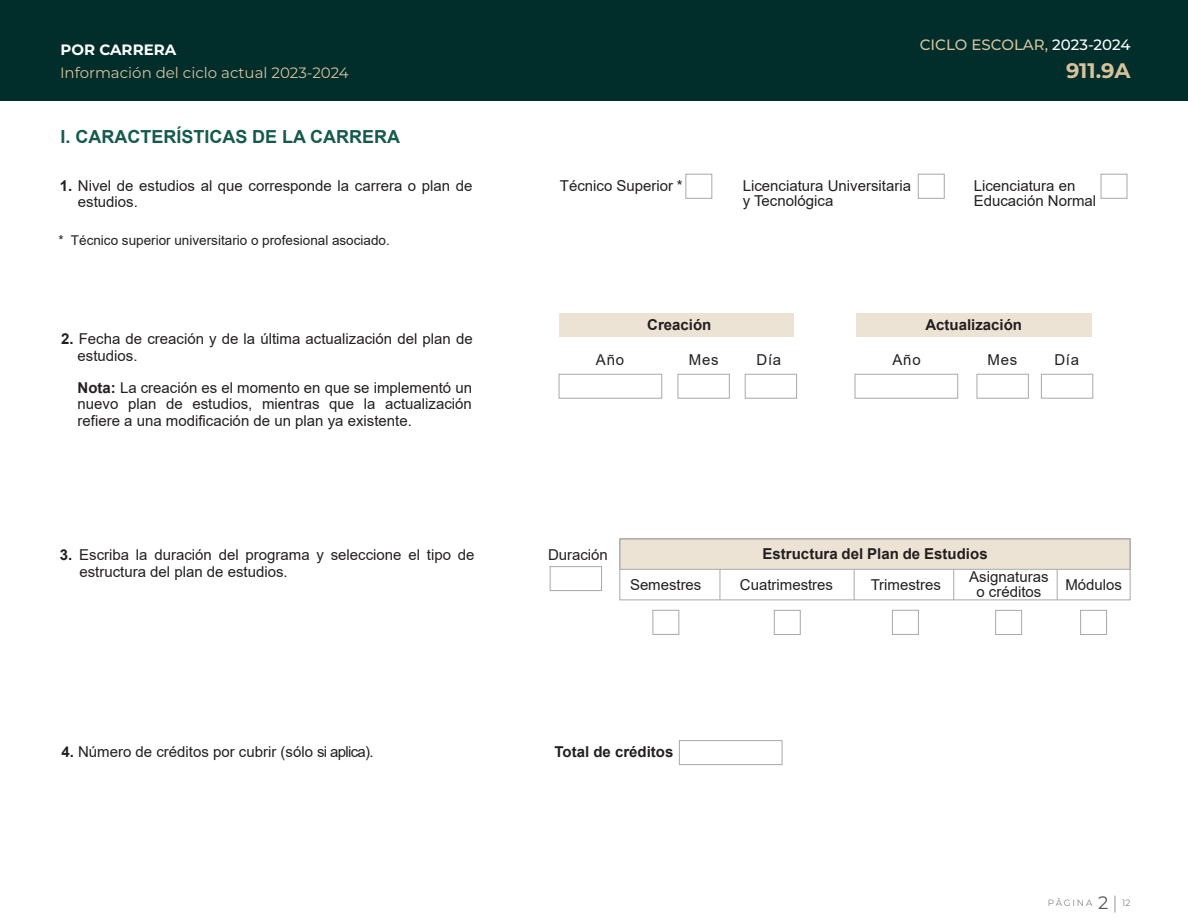
<style>
.page{position:relative;width:1188px;height:918px;background:#fff}
.page>*{position:absolute;margin:0;border:0;box-sizing:border-box;transform-origin:0 0}
.t1{font:700 21px "Montserrat";color:#d7c29d}
.t2{font:700 18px "Arial";color:#165a4e}
.t3{font:15px/16.5px "Arial";color:#231f20}
.t4{font:700 15px "Arial";color:#231f20}
.t5{font:15px "Montserrat";color:#d7c29d}
.t6{font:500 15px "Montserrat";color:#d7c29d}
.t7{font:700 15px "Montserrat";color:#fff}
.t8{font:13.5px "Arial";color:#231f20}
.t9{font:300 9px "Montserrat";letter-spacing:.195em;color:#57585a}
.s1{font-weight:700}
.s2{color:#fff}
.s3{font-weight:400;font-size:18px}
.s4{font-weight:200;font-size:18px}
</style>
<div class="page">
<div style="left:620px;top:539px;width:510px;height:31px;background:#ece3d5;border:1px solid #a8a9ad"></div>
<div style="left:559px;top:313px;width:235px;height:24px;background:#ece3d5"></div>
<div style="left:856px;top:313px;width:236px;height:24px;background:#ece3d5"></div>
<hr style="left:954px;top:570px;width:1px;height:30px;background:#a8a9ad">
<hr style="left:1057px;top:570px;width:1px;height:30px;background:#a8a9ad">
<hr style="left:854px;top:569px;width:1px;height:31px;background:#a8a9ad">
<hr style="left:720px;top:569px;width:1px;height:31px;background:#a8a9ad">
<div style="left:0;top:0;width:1188px;height:100px;background:#012d2a"></div>
<div style="left:686px;top:174px;width:26px;height:25px;border:1px solid #a8a9ad"></div>
<div style="left:653px;top:610px;width:26px;height:25px;border:1px solid #a8a9ad"></div>
<div style="left:774px;top:610px;width:27px;height:25px;border:1px solid #a8a9ad"></div>
<div style="left:892px;top:610px;width:27px;height:25px;border:1px solid #a8a9ad"></div>
<div style="left:995px;top:610px;width:27px;height:25px;border:1px solid #a8a9ad"></div>
<div style="left:1080px;top:610px;width:27px;height:25px;border:1px solid #a8a9ad"></div>
<div style="left:918px;top:174px;width:26px;height:25px;border:1px solid #a8a9ad"></div>
<div style="left:1101px;top:174px;width:26px;height:25px;border:1px solid #a8a9ad"></div>
<div style="left:678px;top:374px;width:52px;height:24px;border:1px solid #a8a9ad"></div>
<div style="left:559px;top:374px;width:103px;height:24px;border:1px solid #a8a9ad"></div>
<div style="left:679px;top:740px;width:103px;height:25px;border:1px solid #a8a9ad"></div>
<div style="left:745px;top:374px;width:52px;height:24px;border:1px solid #a8a9ad"></div>
<div style="left:550px;top:566px;width:52px;height:25px;border:1px solid #a8a9ad"></div>
<div style="left:977px;top:374px;width:52px;height:24px;border:1px solid #a8a9ad"></div>
<div style="left:855px;top:374px;width:103px;height:24px;border:1px solid #a8a9ad"></div>
<div style="left:1041px;top:374px;width:52px;height:24px;border:1px solid #a8a9ad"></div>
<div style="left:620px;top:539px;width:510px;height:61px;border:1px solid #a8a9ad"></div>
<p class="t7" style="left:60px;top:39px;width:117px">POR CARRERA</p>
<p class="t5" style="left:60px;top:63px;width:290px">Información del ciclo actual 2023-2024</p>
<p class="t2" style="left:61px;top:124px;width:341px">I. CARACTERÍSTICAS DE LA CARRERA</p>
<p class="t3" style="left:60px;top:177px;width:414px"><span class="s1">1.</span> Nivel de estudios al que corresponde la carrera o plan de</p>
<p class="t3" style="left:560px;top:177px;width:124px">Técnico Superior *</p>
<p class="t3" style="left:78px;top:194px;width:62px">estudios.</p>
<p class="t8" style="left:59px;top:231px;width:333px">* Técnico superior universitario o profesional asociado.</p>
<p class="t6" style="left:920px;top:34px;width:212px">CICLO ESCOLAR, <span class="s2">2023-2024</span></p>
<h1 class="t1" style="left:1066px;top:56px;width:66px">911.9A</h1>
<p class="t3" style="left:743px;top:178px;width:170px;line-height:15px">Licenciatura Universitaria y Tecnológica</p>
<p class="t3" style="left:974px;top:178px;width:124px;line-height:15px">Licenciatura en<br>Educación Normal</p>
<p class="t3" style="left:78px;top:331px;width:397px;text-indent:-17px"><span class="s1">2.</span> Fecha de creación y de la última actualización del plan de estudios.</p>
<p class="t3" style="left:78px;top:379px;width:396px;text-align:justify"><span class="s1">Nota:</span> La creación es el momento en que se implementó un nuevo plan de estudios, mientras que la actualización refiere a una modificación de un plan ya existente.</p>
<p class="t4" style="left:647px;top:314px;width:66px">Creación</p>
<p class="t4" style="left:925px;top:314px;width:98px">Actualización</p>
<p class="t3" style="left:596px;top:352px;width:30px">Año</p>
<p class="t3" style="left:689px;top:352px;width:31px">Mes</p>
<p class="t3" style="left:756px;top:352px;width:26px">Día</p>
<p class="t3" style="left:893px;top:352px;width:30px">Año</p>
<p class="t3" style="left:987px;top:352px;width:31px">Mes</p>
<p class="t3" style="left:1054px;top:352px;width:26px">Día</p>
<p class="t3" style="left:60px;top:547px;width:416px"><span class="s1">3.</span> Escriba la duración del programa y seleccione el tipo de</p>
<p class="t3" style="left:548px;top:546px;width:61px">Duración</p>
<p class="t4" style="left:763px;top:544px;width:227px">Estructura del Plan de Estudios</p>
<p class="t3" style="left:79px;top:563px;width:210px">estructura del plan de estudios.</p>
<p class="t3" style="left:630px;top:576px;width:73px">Semestres</p>
<p class="t3" style="left:740px;top:576px;width:95px">Cuatrimestres</p>
<p class="t3" style="left:871px;top:576px;width:72px">Trimestres</p>
<p class="t3" style="left:1065px;top:576px;width:58px">Módulos</p>
<p class="t3" style="left:969px;top:570px;width:81px;line-height:15px;text-align:center">Asignaturas o créditos</p>
<p class="t3" style="left:61px;top:744px;width:314px"><span class="s1">4.</span> Número de créditos por cubrir (sólo si aplica).</p>
<p class="t4" style="left:555px;top:741px;width:120px">Total de créditos</p>
<p class="t9" style="left:1048px;top:896px;width:84px">PĀGINA <span class="s3">2</span><span class="s4">|</span> 12</p>
</div>
